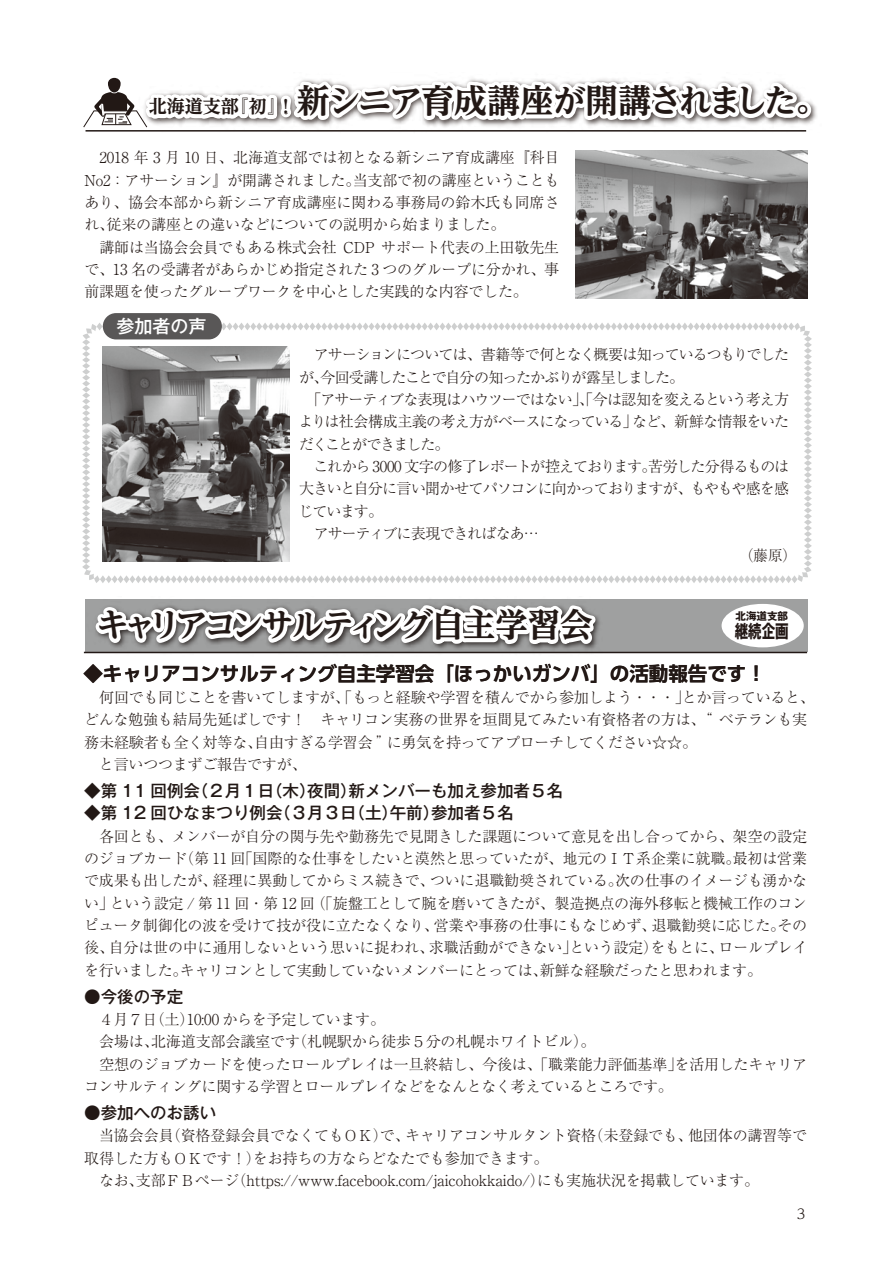
<style>
.page{position:relative;width:893px;height:1263px;background:#fff}
.page>*{position:absolute;margin:0;border:0;box-sizing:border-box;transform-origin:0 0}
.t1{font:700 expanded 33px "UD Reimin Pro";letter-spacing:-.065em;color:#221815}
.t2{font:700 expanded 33px "UD Reimin Pro";letter-spacing:-.1em;color:#221815}
.t3{font:700 19.5px "UD Shin Go Pro De";color:#221815}
.t4{font:500 18px "Gothic MB101 Pro";color:#fff}
.t5{font:700 18px "Gothic MB101 Pro";color:#221714;scale:.75 1}
.t6{font:500 16.5px "Gothic MB101 Pro";color:#221815}
.t7{font:300 15px/22.4px "Ryumin Pro";letter-spacing:-.015em;color:#221815;text-align:justify}
.t8{font:300 15px "Ryumin Pro";letter-spacing:-.06em;color:#221815}
.t9{font:300 15px "Ryumin Pro";letter-spacing:-.065em;color:#221815}
.t10{font:300 15px "Ryumin Pro";letter-spacing:-.055em;color:#221815}
.t11{font:300 15px "Ryumin Pro";letter-spacing:-.07em;color:#221815}
.t12{font:300 15px "Ryumin Pro";letter-spacing:-.1em;color:#221815}
.t13{font:300 13.8px "UD Reimin Pro";color:#221815}
.t14{font:700 10.5px "Gothic MB101 Pro";color:#221714}
.s1{font-size:18px}
</style>
<div class="page">
<img style="left:576px;top:154px;width:231px;height:145px">
<svg style="left:83px;top:77px;width:732px;height:77px"></svg>
<svg style="left:82px;top:323px;width:730px;height:331px"></svg>
<div style="left:103px;top:313px;width:119px;height:26px;background:#595757;border-radius:13px"></div>
<p class="t1" style="left:149px;top:74px;width:681px"><span class="s1">北海道支部『初』！</span>新シニア育成講座が開講されました。</p>
<p class="t7" style="left:99px;top:145px;width:461px">2018 年 3 月 10 日、北海道支部では初となる新シニア育成講座『科目</p>
<p class="t7" style="left:84px;top:168px;width:476px">No2：アサーション』が開講されました。当支部で初の講座ということも</p>
<p class="t7" style="left:84px;top:190px;width:477px">あり、協会本部から新シニア育成講座に関わる事務局の鈴木氏も同席さ</p>
<p class="t7" style="left:84px;top:212px;width:422px">れ、従来の講座との違いなどについての説明から始まりました。</p>
<p class="t7" style="left:99px;top:234px;width:461px">講師は当協会会員でもある株式会社 CDP サポート代表の上田敬先生</p>
<p class="t7" style="left:84px;top:257px;width:476px">で、13 名の受講者があらかじめ指定された 3 つのグループに分かれ、事</p>
<p class="t7" style="left:84px;top:279px;width:445px">前課題を使ったグループワークを中心とした実践的な内容でした。</p>
<p class="t4" style="left:116px;top:311px;width:91px">参加者の声</p>
<p class="t11" style="left:314px;top:343px;width:477px">アサーションについては、書籍等で何となく概要は知っているつもりでした</p>
<p class="t9" style="left:299px;top:365px;width:387px">が、今回受講したことで自分の知ったかぶりが露呈しました。</p>
<p class="t9" style="left:306px;top:387px;width:484px">「アサーティブな表現はハウツーではない」、「今は認知を変えるという考え方</p>
<p class="t10" style="left:299px;top:410px;width:492px">よりは社会構成主義の考え方がベースになっている」など、新鮮な情報をいた</p>
<p class="t12" style="left:299px;top:432px;width:152px">だくことができました。</p>
<p class="t8" style="left:314px;top:454px;width:477px">これから 3000 文字の修了レポートが控えております。苦労した分得るものは</p>
<p class="t8" style="left:299px;top:477px;width:491px">大きいと自分に言い聞かせてパソコンに向かっておりますが、もやもや感を感</p>
<p class="t7" style="left:298px;top:498px;width:86px">じています。</p>
<p class="t8" style="left:314px;top:521px;width:226px">アサーティブに表現できればなあ…</p>
<p class="t7" style="left:732px;top:543px;width:67px">　（藤原）</p>
<p class="t2" style="left:97px;top:598px;width:497px">キャリアコンサルティング自主学習会</p>
<p class="t3" style="left:83px;top:658px;width:684px">◆キャリアコンサルティング自主学習会「ほっかいガンバ」の活動報告です！</p>
<p class="t14" style="left:735px;top:607px;width:54px">北海道支部</p>
<p class="t5" style="left:735px;top:616px;width:73px">継続企画</p>
<p class="t7" style="left:99px;top:685px;width:717px">何回でも同じことを書いてしますが、「もっと経験や学習を積んでから参加しよう・・・」とか言っていると、</p>
<p class="t7" style="left:84px;top:707px;width:725px">どんな勉強も結局先延ばしです！　キャリコン実務の世界を垣間見てみたい有資格者の方は、“ ベテランも実</p>
<p class="t7" style="left:84px;top:729px;width:614px">務未経験者も全く対等な、自由すぎる学習会 ”に勇気を持ってアプローチしてください☆☆。</p>
<p class="t7" style="left:99px;top:752px;width:209px">と言いつつまずご報告ですが、</p>
<p class="t6" style="left:84px;top:777px;width:480px">◆第 11 回例会（２月１日（木）夜間）新メンバーも加え参加者５名</p>
<p class="t6" style="left:84px;top:799px;width:431px">◆第 12 回ひなまつり例会（３月３日（土）午前）参加者５名</p>
<p class="t7" style="left:84px;top:824px;width:725px;text-indent:15px">各回とも、メンバーが自分の関与先や勤務先で見聞きした課題について意見を出し合ってから、架空の設定のジョブカード（第 11 回「国際的な仕事をしたいと漠然と思っていたが、地元のＩＴ系企業に就職。最初は営業で成果も出したが、経理に異動してからミス続きで、ついに退職勧奨されている。次の仕事のイメージも湧かない」という設定 / 第 11 回・第 12 回（「旋盤工として腕を磨いてきたが、製造拠点の海外移転と機械工作のコンピュータ制御化の波を受けて技が役に立たなくなり、営業や事務の仕事にもなじめず、退職勧奨に応じた。その後、自分は世の中に通用しないという思いに捉われ、求職活動ができない」という設定）をもとに、ロールプレイを行いました。キャリコンとして実動していないメンバーにとっては、新鮮な経験だったと思われます。</p>
<p class="t6" style="left:84px;top:983px;width:100px">●今後の予定</p>
<p class="t7" style="left:99px;top:1007px;width:288px">４月７日（土）10:00 からを予定しています。</p>
<p class="t7" style="left:99px;top:1029px;width:498px">会場は、北海道支部会議室です（札幌駅から徒歩５分の札幌ホワイトビル）。</p>
<p class="t7" style="left:99px;top:1051px;width:710px">空想のジョブカードを使ったロールプレイは一旦終結し、今後は、「職業能力評価基準」を活用したキャリア</p>
<p class="t7" style="left:84px;top:1074px;width:590px">コンサルティングに関する学習とロールプレイなどをなんとなく考えているところです。</p>
<p class="t6" style="left:84px;top:1099px;width:133px">●参加へのお誘い</p>
<p class="t7" style="left:99px;top:1123px;width:710px">当協会会員（資格登録会員でなくてもＯＫ）で、キャリアコンサルタント資格（未登録でも、他団体の講習等で</p>
<p class="t7" style="left:84px;top:1145px;width:466px">取得した方もＯＫです！）をお持ちの方ならどなたでも参加できます。</p>
<p class="t7" style="left:99px;top:1168px;width:661px">なお、支部ＦＢページ（https://www.facebook.com/jaicohokkaido/）にも実施状況を掲載しています。</p>
<p class="t13" style="left:797px;top:1202px;width:10px">3</p>
</div>
